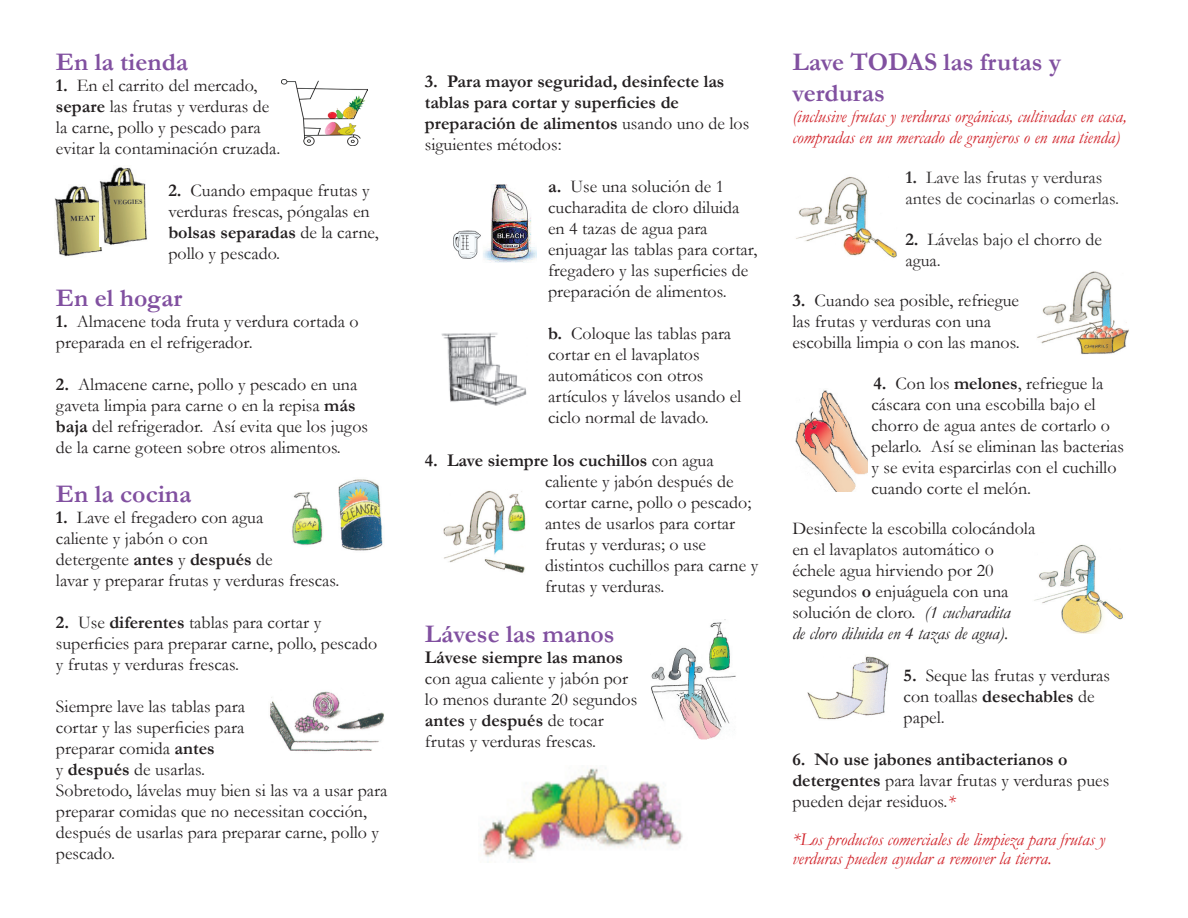
<style>
.page{position:relative;width:1188px;height:918px;background:#fff}
.page>*{position:absolute;margin:0;border:0;box-sizing:border-box;transform-origin:0 0}
.t1{font:700 25.5px/30.6px "Garamond";color:#8150a0}
.t2{font:18px/21px "Garamond";color:#231f20}
.t3{font:italic 18px/21px "Garamond";color:#d1232a}
.t4{font:700 18px/21px "Garamond";color:#231f20}
.t5{font:18px/21px "Garamond";color:#312f30}
.t6{font:18px/21px "Garamond";color:#262324}
.s1{font-weight:700}
.s2{font-weight:400}
.s3{font-style:italic}
.s4{font-style:italic;color:#d1232a}
</style>
<div class="page">
<img style="left:282px;top:80px;width:86px;height:65px">
<img style="left:55px;top:186px;width:47px;height:71px">
<img style="left:99px;top:167px;width:48px;height:79px">
<img style="left:292px;top:479px;width:91px;height:72px">
<img style="left:270px;top:691px;width:114px;height:61px">
<img style="left:454px;top:184px;width:83px;height:79px">
<img style="left:441px;top:332px;width:86px;height:74px">
<img style="left:443px;top:490px;width:83px;height:83px">
<img style="left:651px;top:622px;width:85px;height:118px">
<img style="left:796px;top:177px;width:101px;height:81px">
<img style="left:1037px;top:271px;width:92px;height:84px">
<img style="left:795px;top:390px;width:72px;height:101px">
<img style="left:1034px;top:544px;width:89px;height:89px">
<img style="left:807px;top:656px;width:82px;height:64px">
<img style="left:480px;top:768px;width:203px;height:95px">
<p class="t1" style="left:56px;top:47px;width:134px">En la tienda</p>
<p class="t2" style="left:56px;top:75px;width:226px"><span class="s1">1.</span> En el carrito del mercado, <span class="s1">separe</span> las frutas y verduras de la carne, pollo y pescado para evitar la contaminación cruzada.</p>
<p class="t2" style="left:168px;top:180px;width:212px"><span class="s1">2.</span> Cuando empaque frutas y verduras frescas, póngalas en <span class="s1">bolsas separadas</span> de la carne, pollo y pescado.</p>
<p class="t1" style="left:56px;top:283px;width:128px">En el hogar</p>
<p class="t2" style="left:56px;top:311px;width:304px"><span class="s1">1.</span> Almacene toda fruta y verdura cortada o preparada en el refrigerador.</p>
<p class="t2" style="left:56px;top:374px;width:314px"><span class="s1">2.</span> Almacene carne, pollo y pescado en una gaveta limpia para carne o en la repisa <span class="s1">más baja</span> del refrigerador. Así evita que los jugos de la carne goteen sobre otros alimentos.</p>
<p class="t1" style="left:56px;top:479px;width:137px">En la cocina</p>
<p class="t2" style="left:56px;top:506px;width:285px"><span class="s1">1.</span> Lave el fregadero con agua<br>caliente y jabón o con<br>detergente <span class="s1">antes</span> y <span class="s1">después</span> de<br>lavar y preparar frutas y verduras frescas.</p>
<p class="t2" style="left:56px;top:611px;width:323px"><span class="s1">2.</span> Use <span class="s1">diferentes</span> tablas para cortar y superficies para preparar carne, pollo, pescado y frutas y verduras frescas.</p>
<p class="t2" style="left:56px;top:695px;width:333px">Siempre lave las tablas para<br>cortar y las superficies para<br>preparar comida <span class="s1">antes<br></span>y <span class="s1">después</span> de usarlas.<br>Sobretodo, lávelas muy bien si las va a usar para preparar comidas que no necessitan cocción, después de usarlas para preparar carne, pollo y pescado.</p>
<p class="t4" style="left:425px;top:71px;width:326px">3. Para mayor seguridad, desinfecte las tablas para cortar y superficies de preparación de alimentos <span class="s2">usando uno de los siguientes métodos:</span></p>
<p class="t2" style="left:548px;top:175px;width:211px"><span class="s1">a.</span> Use una solución de 1 cucharadita de cloro diluida en 4 tazas de agua para enjuagar las tablas para cortar, fregadero y las superficies de preparación de alimentos.</p>
<p class="t2" style="left:548px;top:322px;width:195px"><span class="s1">b.</span> Coloque las tablas para cortar en el lavaplatos automáticos con otros artículos y lávelos usando el ciclo normal de lavado.</p>
<p class="t2" style="left:545px;top:449px;width:215px;text-indent:-120px"><span class="s1">4. Lave siempre los cuchillos</span> con agua caliente y jabón después de cortar carne, pollo o pescado; antes de usarlos para cortar frutas y verduras; o use distintos cuchillos para carne y frutas y verduras.</p>
<p class="t1" style="left:425px;top:618px;width:191px">Lávese las manos</p>
<p class="t2" style="left:425px;top:646px;width:214px"><span class="s1">Lávese siempre las manos </span>con agua caliente y jabón por lo menos durante 20 segundos <span class="s1">antes</span> y <span class="s1">después</span> de tocar frutas y verduras frescas.</p>
<p class="t1" style="left:792px;top:47px;width:270px">Lave TODAS las frutas y verduras</p>
<p class="t3" style="left:792px;top:105px;width:336px">(inclusive frutas y verduras orgánicas, cultivadas en casa, compradas en un mercado de granjeros o en una tienda)</p>
<p class="t5" style="left:905px;top:167px;width:215px"><span class="s1">1.</span> Lave las frutas y verduras antes de cocinarlas o comerlas.</p>
<p class="t6" style="left:905px;top:228px;width:198px"><span class="s1">2.</span> Lávelas bajo el chorro de agua.</p>
<p class="t2" style="left:792px;top:290px;width:229px"><span class="s1">3.</span> Cuando sea posible, refriegue las frutas y verduras con una escobilla limpia o con las manos.</p>
<p class="t2" style="left:871px;top:372px;width:254px"><span class="s1">4.</span> Con los <span class="s1">melones</span>, refriegue la cáscara con una escobilla bajo el chorro de agua antes de cortarlo o pelarlo. Así se eliminan las bacterias y se evita esparcirlas con el cuchillo cuando corte el melón.</p>
<p class="t2" style="left:792px;top:518px;width:244px">Desinfecte la escobilla colocándola en el lavaplatos automático o échele agua hirviendo por 20 segundos <span class="s1">o</span> enjuáguela con una solución de cloro. <span class="s3">(1 cucharadita<br>de cloro diluida en 4 tazas de agua).</span></p>
<p class="t2" style="left:904px;top:665px;width:208px"><span class="s1">5.</span> Seque las frutas y verduras con toallas <span class="s1">desechables</span> de papel.</p>
<p class="t2" style="left:792px;top:749px;width:318px"><span class="s1">6. No use jabones antibacterianos o detergentes</span> para lavar frutas y verduras pues pueden dejar residuos.<span class="s4">*</span></p>
<p class="t3" style="left:792px;top:829px;width:314px;line-height:19.5px">*Los productos comerciales de limpieza para frutas y verduras pueden ayudar a remover la tierra.</p>
</div>
